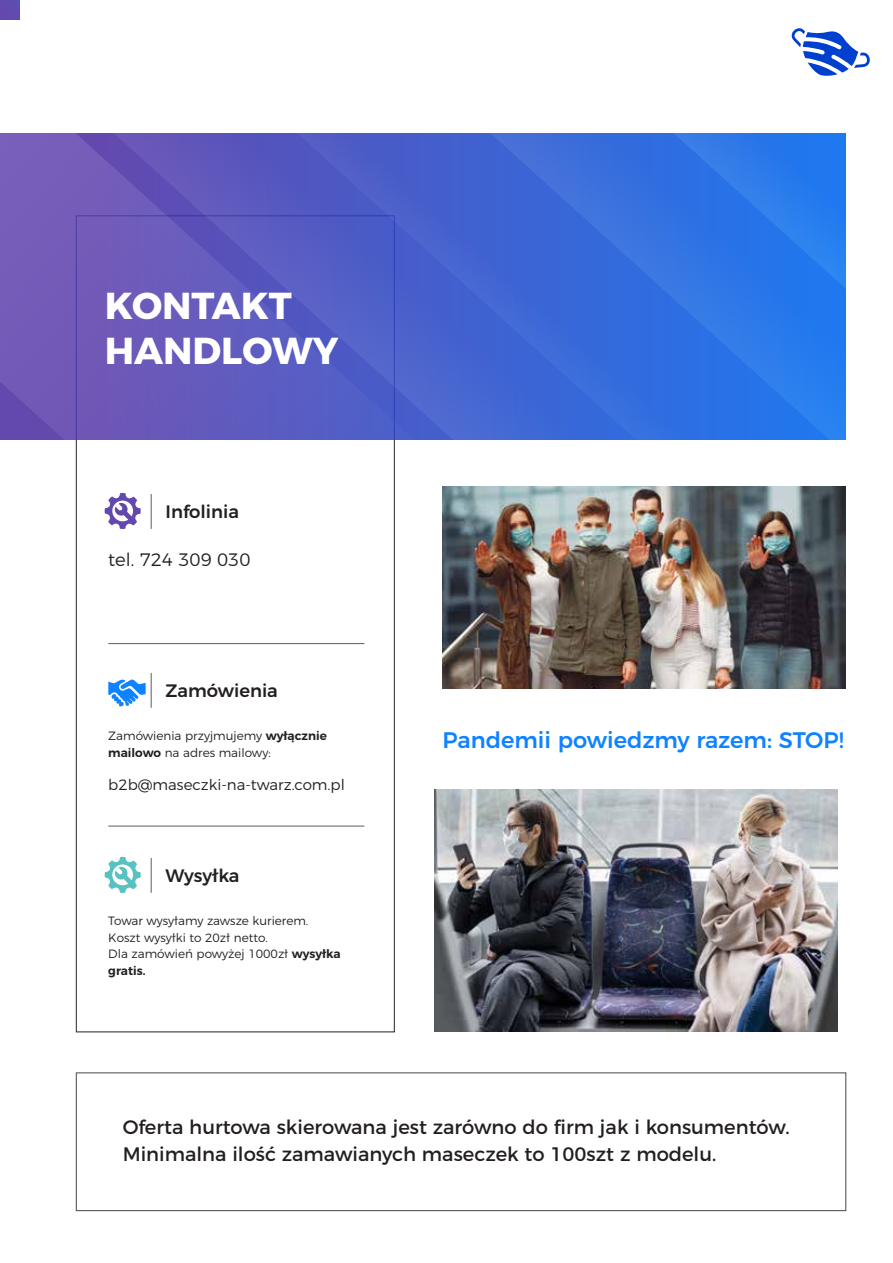
<style>
.page{position:relative;width:893px;height:1263px;background:#fff}
.page>*{position:absolute;margin:0;border:0;box-sizing:border-box;transform-origin:0 0}
.t1{font:700 37.5px/45px "Montserrat";color:#fff}
.t2{font:500 22.5px "Montserrat";color:#0f83ff}
.t3{font:19.5px/27px "Montserrat";color:#231f20}
.t4{font:500 18px "Montserrat";color:#231f20}
.t5{font:300 18px "Montserrat";color:#231f20}
.t6{font:300 15px "Montserrat";color:#231f20}
.t7{font:300 12px/16.5px "Montserrat";color:#231f20}
.s1{font-weight:600}
</style>
<div class="page">
<div style="left:0;top:0;width:20px;height:19px;background:#624aaf"></div>
<svg style="left:791px;top:28px;width:79px;height:48px"></svg>
<svg style="left:803px;top:133px;width:42px;height:306px;background:#237bef"></svg>
<svg style="left:703px;top:133px;width:100px;height:306px;background:#2a76e9"></svg>
<svg style="left:0;top:133px;width:703px;height:306px;background:#5160c8"></svg>
<div style="left:76px;top:1072px;width:770px;height:139px;border:1px solid #58595b"></div>
<svg style="left:105px;top:493px;width:36px;height:36px"></svg>
<hr style="left:151px;top:494px;width:1px;height:35px;background:#6d6e70">
<hr style="left:151px;top:673px;width:1px;height:35px;background:#6d6e70">
<svg style="left:105px;top:857px;width:36px;height:36px"></svg>
<hr style="left:151px;top:858px;width:1px;height:35px;background:#6d6e70">
<hr style="left:108px;top:643px;width:256px;height:1px;background:#6d6e70">
<hr style="left:108px;top:825px;width:256px;height:2px;background:#6d6e70">
<svg style="left:108px;top:679px;width:38px;height:28px"></svg>
<img style="left:434px;top:789px;width:404px;height:242px">
<img style="left:442px;top:487px;width:404px;height:201px">
<h1 class="t1" style="left:105px;top:281px;width:235px">KONTAKT<br>HANDLOWY</h1>
<h3 class="t4" style="left:165px;top:497px;width:75px">Infolinia</h3>
<h3 class="t5" style="left:108px;top:545px;width:144px">tel. 724 309 030</h3>
<h3 class="t4" style="left:165px;top:676px;width:114px">Zamówienia</h3>
<p class="t7" style="left:108px;top:726px;width:220px">Zamówienia przyjmujemy <span class="s1">wyłącznie mailowo</span> na adres mailowy:</p>
<p class="t6" style="left:108px;top:772px;width:238px">b2b@maseczki-na-twarz.com.pl</p>
<h3 class="t4" style="left:165px;top:861px;width:75px">Wysyłka</h3>
<p class="t7" style="left:108px;top:911px;width:234px">Towar wysyłamy zawsze kurierem.<br>Koszt wysyłki to 20zł netto.<br>Dla zamówień powyżej 1000zł <span class="s1">wysyłka gratis.</span></p>
<h2 class="t2" style="left:442px;top:722px;width:403px">Pandemii powiedzmy razem: STOP!</h2>
<h3 class="t3" style="left:123px;top:1112px;width:668px">Oferta hurtowa skierowana jest zarówno do firm jak i konsumentów.<br>Minimalna ilość zamawianych maseczek to 100szt z modelu.</h3>
</div>
